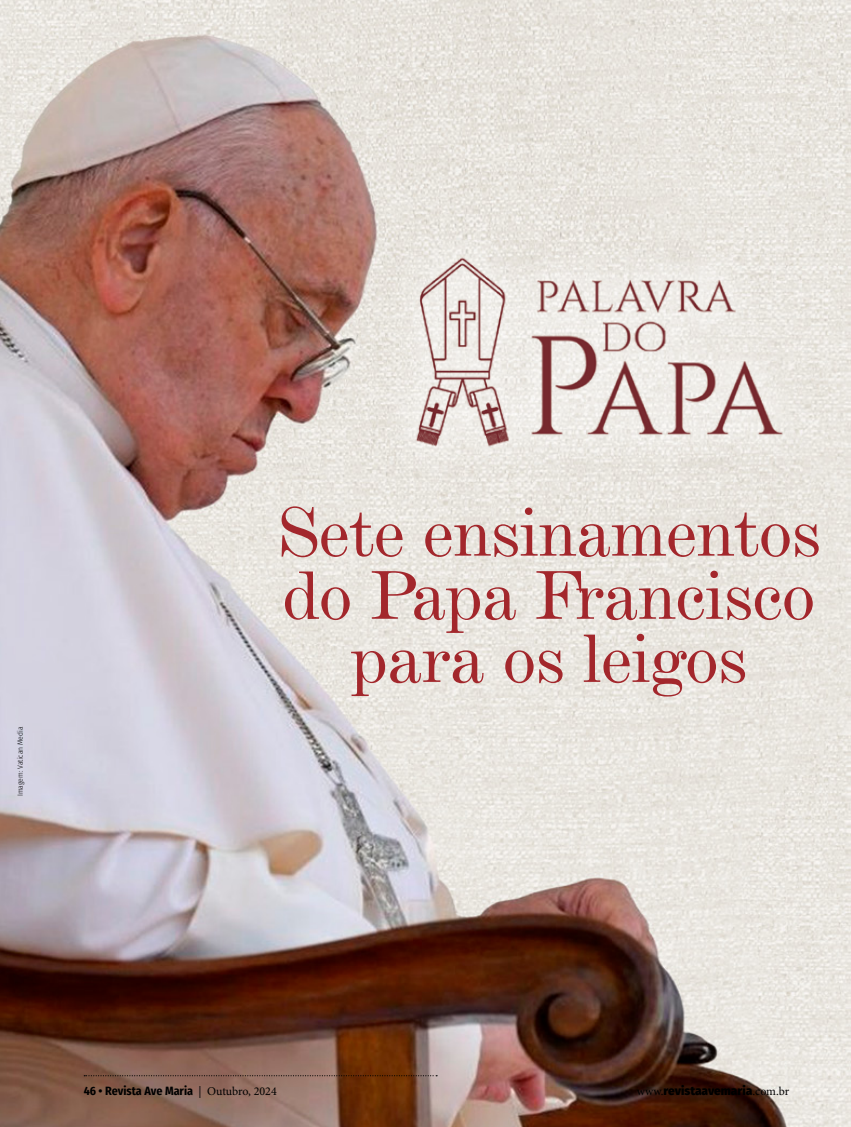
<style>
.page{position:relative;width:851px;height:1127px;background:#fff}
.page>*{position:absolute;margin:0;border:0;box-sizing:border-box;transform-origin:0 0}
.t1{font:71.85px/63.2px "De Vinne BT Text";color:#a3272c;text-align:center}
.t2{font:700 12px "Fira Sans Condensed";color:#000}
.t3{font:900 12px "Fira Sans";color:#000}
.t4{font:300 7.5px "Fira Sans Condensed";color:#000}
.s1{font-family:"Minion Pro";font-weight:400}
</style>
<div class="page">
<img style="left:0;top:0;width:850px;height:1127px">
<img style="left:383px;top:227px;width:442px;height:249px">
<svg style="left:84px;top:1075px;width:353px;height:1px"></svg>
<p class="t4" style="left:15px;top:796px;width:71px;rotate:-90deg">Imagem: Vatican Media</p>
<p class="t1" style="left:277px;top:499px;width:544px">Sete ensinamentos do Papa Francisco para os leigos</p>
<p class="t2" style="left:84px;top:1081px;width:194px">46 • Revista Ave Maria <span class="s1">| Outubro, 2024</span></p>
<p class="t3" style="left:636px;top:1080px;width:154px"><span class="s1">www.</span>revistaavemaria<span class="s1">.com.br</span></p>
</div>
